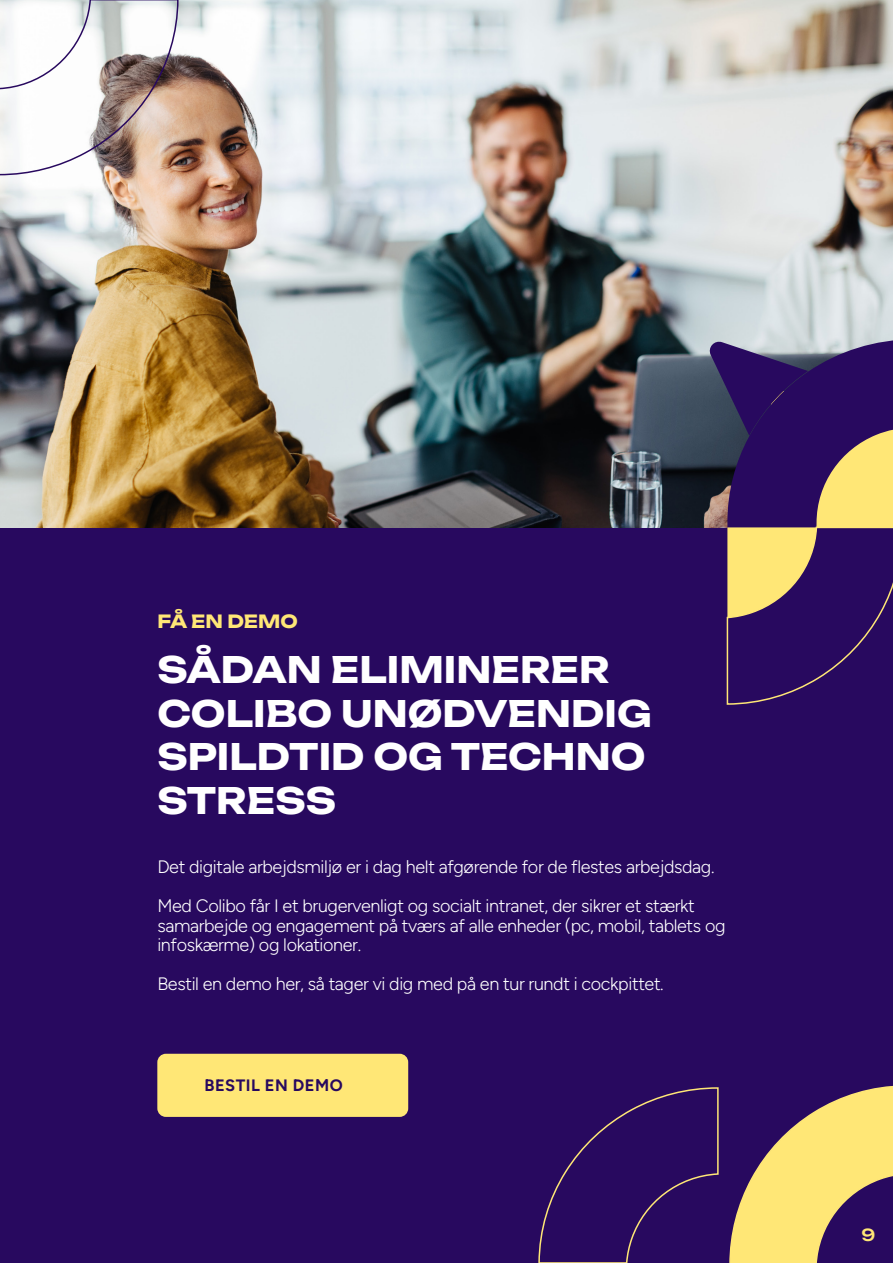
<style>
.page{position:relative;width:893px;height:1263px;background:#fff}
.page>*{position:absolute;margin:0;border:0;box-sizing:border-box;transform-origin:0 0}
.t1{font:700 36px/43.5px "Unbounded";color:#fff}
.t2{font:300 18px/39px "Figtree";letter-spacing:-.02em;color:#fff}
.t3{font:700 18px "Unbounded";color:#ffe776}
.t4{font:700 16.5px "Figtree";letter-spacing:.03em;color:#28095f}
.t5{font:500 16.5px "Unbounded";color:#ffe776}
</style>
<div class="page">
<img style="left:0;top:0;width:893px;height:528px">
<div style="left:0;top:528px;width:893px;height:735px;background:#28095f"></div>
<div style="left:157px;top:1054px;width:251px;height:63px;background:#ffe776;border-radius:9px"></div>
<svg style="left:538px;top:1087px;width:181px;height:176px"></svg>
<svg style="left:0;top:0;width:179px;height:176px"></svg>
<svg style="left:729px;top:1085px;width:164px;height:178px"></svg>
<svg style="left:707px;top:339px;width:186px;height:366px"></svg>
<p class="t3" style="left:157px;top:606px;width:142px">FÅ EN DEMO</p>
<h1 class="t1" style="left:157px;top:645px;width:496px">SÅDAN ELIMINERER<br>COLIBO UNØDVENDIG<br>SPILDTID OG TECHNO<br>STRESS</h1>
<p class="t2" style="left:157px;top:847px;width:559px">Det digitale arbejdsmiljø er i dag helt afgørende for de flestes arbejdsdag.<br>Med Colibo får I et brugervenligt og socialt intranet, der sikrer et stærkt</p>
<p class="t2" style="left:157px;top:916px;width:570px;line-height:19.5px">samarbejde og engagement på tværs af alle enheder (pc, mobil, tablets og infoskærme) og lokationer.</p>
<p class="t2" style="left:157px;top:964px;width:508px">Bestil en demo her, så tager vi dig med på en tur rundt i cockpittet.</p>
<p class="t4" style="left:204px;top:1075px;width:140px">BESTIL EN DEMO</p>
<p class="t5" style="left:861px;top:1221px;width:15px">9</p>
</div>
